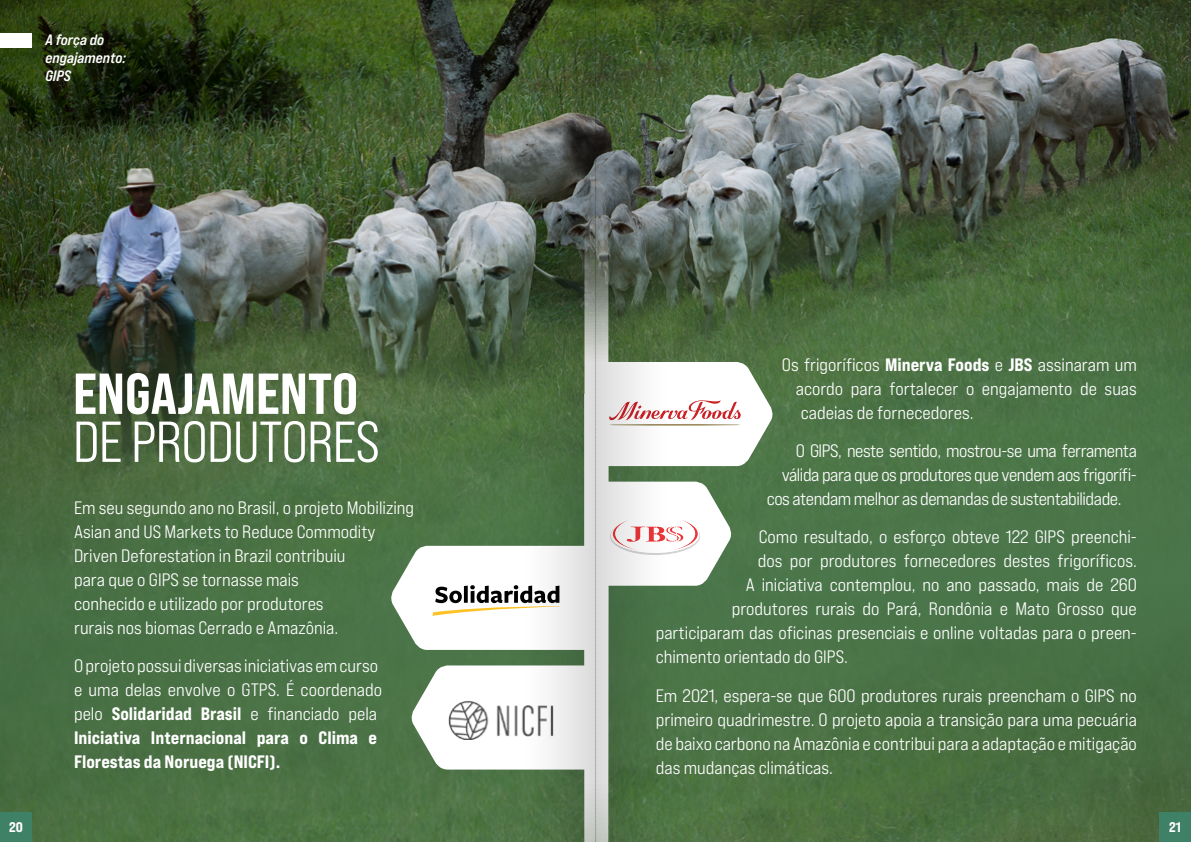
<style>
.page{position:relative;width:1191px;height:842px;background:#fff}
.page>*{position:absolute;margin:0;border:0;box-sizing:border-box;transform-origin:0 0}
.t1{font:57.6px/48px "Bebas Neue Pro Semi Exp Middle";letter-spacing:-.01em;color:#fff}
.t2{font:500 expanded 18px/24px "Bebas Neue Pro";color:#fff}
.t3{font:500 expanded 18px "Bebas Neue Pro";letter-spacing:-.025em;color:#fff}
.t4{font:italic 700 expanded 15px/18px "Bebas Neue Pro";color:#fff}
.t5{font:800 expanded 14px "Bebas Neue Pro";color:#fff}
.s1{font-family:"Bebas Neue Pro Semi Exp X Bold"}
.s2{font-weight:800}
</style>
<div class="page">
<img style="left:0;top:0;width:1191px;height:481px">
<div style="left:0;top:481px;width:1191px;height:361px;background:#4a7145"></div>
<div style="left:0;top:33px;width:31px;height:14px;background:#fff"></div>
<div style="left:0;top:813px;width:32px;height:29px;background:#3f8167"></div>
<div style="left:1159px;top:813px;width:32px;height:29px;background:#3f8167"></div>
<svg style="left:597px;top:0;width:205px;height:842px;background:#71866b"></svg>
<hr style="left:593px;top:0;width:4px;height:842px;background:#000;opacity:.53">
<svg style="left:595px;top:0;width:1px;height:842px"></svg>
<svg style="left:388px;top:0;width:207px;height:842px"></svg>
<p class="t4" style="left:45px;top:31px;width:82px">A força do engajamento:<br>GIPS</p>
<p class="t1" style="left:73px;top:369px;width:308px"><span class="s1">ENGAJAMENTO<br></span>DE PRODUTORES</p>
<p class="t2" style="left:74px;top:495px;width:342px">Em seu segundo ano no Brasil, o projeto Mobilizing Asian and US Markets to Reduce Commodity Driven Deforestation in Brazil contribuiu<br>para que o GIPS se tornasse mais<br>conhecido e utilizado por produtores<br>rurais nos biomas Cerrado e Amazônia.</p>
<p class="t2" style="left:74px;top:653px;width:309px">O projeto possui diversas iniciativas em curso e uma delas envolve o GTPS. É coordenado pelo <span class="s2">Solidaridad Brasil</span> e financiado pela <span class="s2">Iniciativa Internacional para o Clima e Florestas da Noruega (NICFI).</span></p>
<p class="t2" style="left:795px;top:352px;width:342px;text-align:justify;text-indent:-14px">Os frigoríficos <span class="s2">Minerva Foods</span> e <span class="s2">JBS</span> assinaram um acordo para fortalecer o engajamento de suas cadeias de fornecedores.</p>
<p class="t3" style="left:795px;top:440px;width:342px">O GIPS, neste sentido, mostrou-se uma ferramenta</p>
<p class="t3" style="left:781px;top:464px;width:357px">válida para que os produtores que vendem aos frigorífi-</p>
<p class="t3" style="left:766px;top:488px;width:356px">cos atendam melhor as demandas de sustentabilidade.</p>
<p class="t2" style="left:758px;top:525px;width:380px">Como resultado, o esforço obteve 122 GIPS preenchi-</p>
<p class="t2" style="left:757px;top:549px;width:381px">dos por produtores fornecedores destes frigoríficos.</p>
<p class="t2" style="left:745px;top:573px;width:392px">A iniciativa contemplou, no ano passado, mais de 260</p>
<p class="t2" style="left:731px;top:597px;width:406px">produtores rurais do Pará, Rondônia e Mato Grosso que</p>
<p class="t2" style="left:655px;top:621px;width:483px">participaram das oficinas presenciais e online voltadas para o preen-</p>
<p class="t2" style="left:655px;top:645px;width:194px">chimento orientado do GIPS.</p>
<p class="t2" style="left:655px;top:683px;width:483px;text-align:justify">Em 2021, espera-se que 600 produtores rurais preencham o GIPS no primeiro quadrimestre. O projeto apoia a transição para uma pecuária de baixo carbono na Amazônia e contribui para a adaptação e mitigação das mudanças climáticas.</p>
<p class="t5" style="left:9px;top:819px;width:15px">20</p>
<p class="t5" style="left:1169px;top:819px;width:13px">21</p>
</div>
